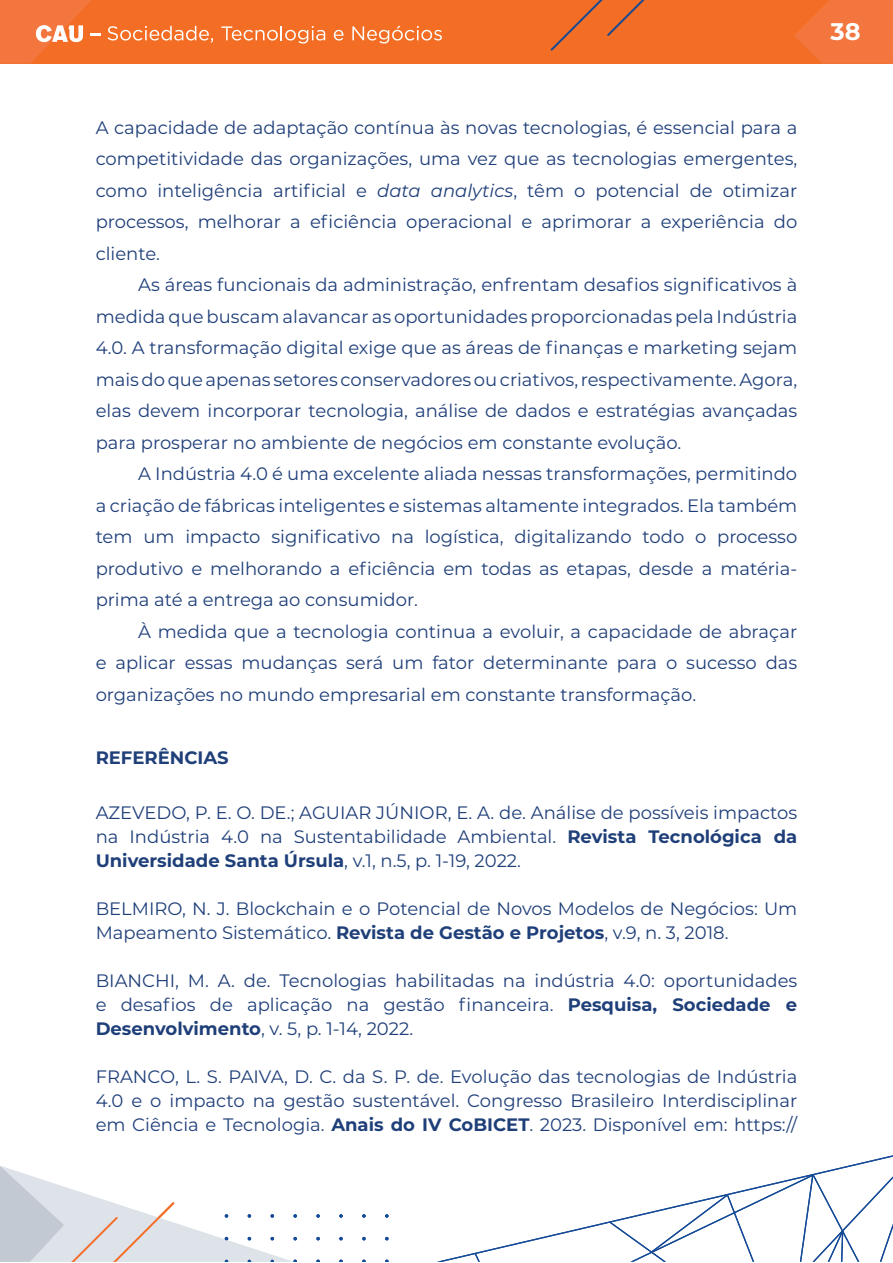
<style>
.page{position:relative;width:893px;height:1263px;background:#fff}
.page>*{position:absolute;margin:0;border:0;box-sizing:border-box;transform-origin:0 0}
.t1{font:700 24px "Montserrat";color:#fff}
.t2{font:18px/31.5px "Montserrat";color:#1f3f79;text-align:justify}
.t3{font:700 18px "Montserrat";color:#1f3f79}
.s1{font-style:italic}
.s2{font-weight:700}
</style>
<div class="page">
<div style="left:0;top:0;width:893px;height:64px;background:#f36e24"></div>
<svg style="left:550px;top:0;width:95px;height:51px"></svg>
<svg style="left:437px;top:1155px;width:456px;height:107px"></svg>
<svg style="left:475px;top:1253px;width:5px;height:9px"></svg>
<svg style="left:316px;top:1214px;width:4px;height:4px"></svg>
<svg style="left:339px;top:1214px;width:4px;height:4px"></svg>
<svg style="left:362px;top:1214px;width:4px;height:4px"></svg>
<svg style="left:385px;top:1214px;width:4px;height:4px"></svg>
<svg style="left:316px;top:1237px;width:4px;height:3px"></svg>
<svg style="left:339px;top:1237px;width:4px;height:3px"></svg>
<svg style="left:362px;top:1237px;width:4px;height:3px"></svg>
<svg style="left:385px;top:1237px;width:4px;height:3px"></svg>
<svg style="left:0;top:1166px;width:297px;height:96px"></svg>
<svg style="left:108px;top:26px;width:105px;height:17px"></svg>
<svg style="left:221px;top:26px;width:104px;height:18px"></svg>
<svg style="left:334px;top:30px;width:9px;height:11px"></svg>
<svg style="left:352px;top:26px;width:90px;height:18px"></svg>
<svg style="left:0;top:0;width:100px;height:64px"></svg>
<svg style="left:794px;top:0;width:99px;height:64px"></svg>
<svg style="left:610px;top:1166px;width:283px;height:96px"></svg>
<p class="t2" style="left:96px;top:111px;width:703px">A capacidade de adaptação contínua às novas tecnologias, é essencial para a competitividade das organizações, uma vez que as tecnologias emergentes, como inteligência artificial e <span class="s1">data analytics</span>, têm o potencial de otimizar processos, melhorar a eficiência operacional e aprimorar a experiência do cliente.</p>
<p class="t2" style="left:96px;top:268px;width:703px;text-indent:43px">As áreas funcionais da administração, enfrentam desafios significativos à medida que buscam alavancar as oportunidades proporcionadas pela Indústria 4.0. A transformação digital exige que as áreas de finanças e marketing sejam mais do que apenas setores conservadores ou criativos, respectivamente. Agora, elas devem incorporar tecnologia, análise de dados e estratégias avançadas para prosperar no ambiente de negócios em constante evolução.</p>
<p class="t2" style="left:96px;top:457px;width:703px;text-indent:43px">A Indústria 4.0 é uma excelente aliada nessas transformações, permitindo a criação de fábricas inteligentes e sistemas altamente integrados. Ela também tem um impacto significativo na logística, digitalizando todo o processo produtivo e melhorando a eficiência em todas as etapas, desde a matéria&shy;prima até a entrega ao consumidor.</p>
<p class="t2" style="left:96px;top:615px;width:703px;text-indent:43px">À medida que a tecnologia continua a evoluir, a capacidade de abraçar e aplicar essas mudanças será um fator determinante para o sucesso das organizações no mundo empresarial em constante transformação.</p>
<p class="t3" style="left:96px;top:744px;width:135px">REFERÊNCIAS</p>
<p class="t2" style="left:96px;top:800px;width:703px;line-height:24px">AZEVEDO, P. E. O. DE.; AGUIAR JÚNIOR, E. A. de. Análise de possíveis impactos na Indústria 4.0 na Sustentabilidade Ambiental. <span class="s2">Revista Tecnológica da Universidade Santa Úrsula</span>, v.1, n.5, p. 1-19, 2022.</p>
<p class="t2" style="left:96px;top:896px;width:703px;line-height:24px">BELMIRO, N. J. Blockchain e o Potencial de Novos Modelos de Negócios: Um<br>Mapeamento Sistemático. <span class="s2">Revista de Gestão e Projetos</span>, v.9, n. 3, 2018.</p>
<p class="t2" style="left:96px;top:968px;width:703px;line-height:24px">BIANCHI, M. A. de. Tecnologias habilitadas na indústria 4.0: oportunidades e desafios de aplicação na gestão financeira. <span class="s2">Pesquisa, Sociedade e Desenvolvimento</span>, v. 5, p. 1-14, 2022.</p>
<p class="t2" style="left:96px;top:1064px;width:703px;line-height:24px">FRANCO, L. S. PAIVA, D. C. da S. P. de. Evolução das tecnologias de Indústria 4.0 e o impacto na gestão sustentável. Congresso Brasileiro Interdisciplinar em Ciência e Tecnologia. <span class="s2">Anais do IV CoBICET</span>. 2023. Disponível em: https://</p>
<h1 class="t1" style="left:830px;top:14px;width:32px">38</h1>
</div>
